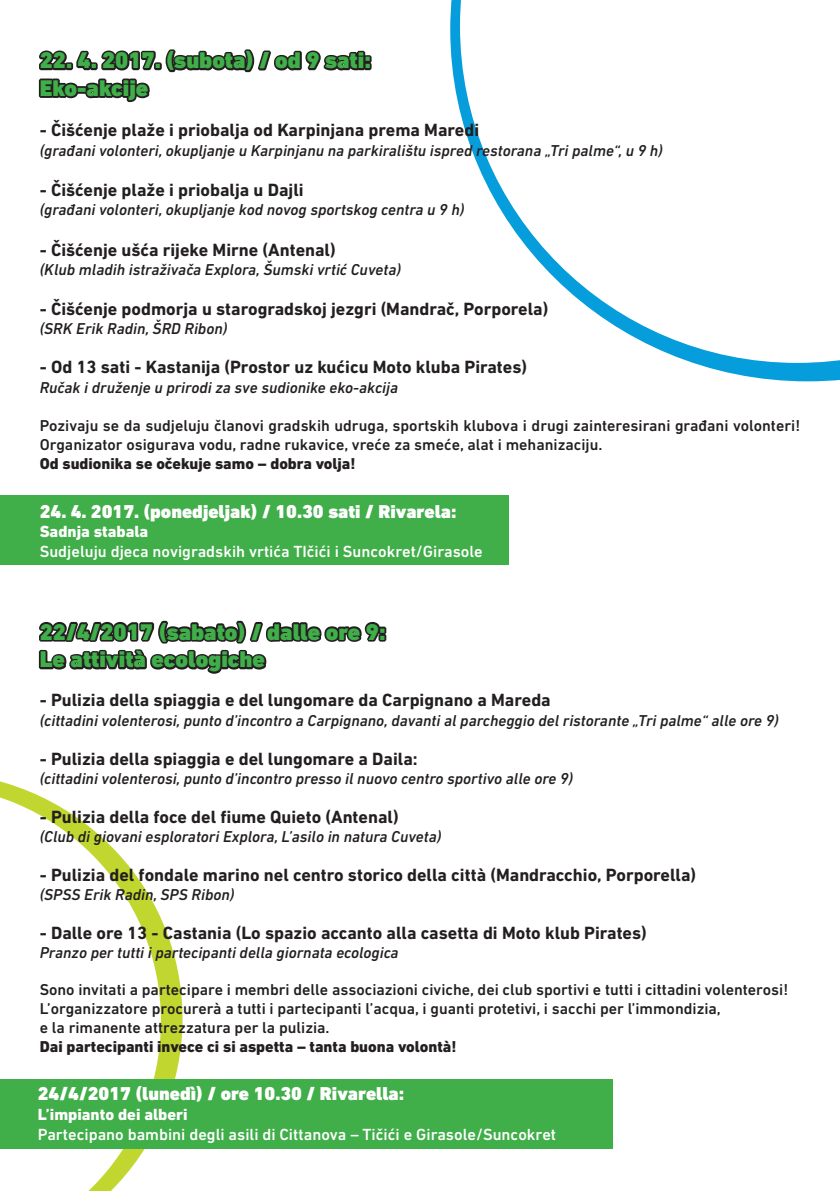
<style>
.page{position:relative;width:840px;height:1191px;background:#fff}
.page>*{position:absolute;margin:0;border:0;box-sizing:border-box;transform-origin:0 0}
.t1{font:900 23px "DIN Next LT Pro";color:#40ae49}
.t2{font:900 19px "DIN Next LT Pro";color:#fff}
.t3{font:700 18px "DIN Next LT Pro";color:#231f20}
.t4{font:500 16.4px "DIN Next LT Pro";color:#fff}
.t5{font:800 16.4px "DIN Next LT Pro";color:#fff}
.t6{font:italic 500 16px "DIN Next LT Pro";color:#231f20}
.t7{font:500 16px/19.2px "DIN Next LT Pro";color:#231f20}
.t8{font:800 16px "DIN Next LT Pro";color:#231f20}
</style>
<div class="page">
<svg style="left:0;top:781px;width:182px;height:410px"></svg>
<svg style="left:450px;top:0;width:389px;height:381px"></svg>
<div style="left:0;top:495px;width:508px;height:69px;background:#40ae49"></div>
<div style="left:0;top:1079px;width:612px;height:69px;background:#40ae49"></div>
<div style="left:154px;top:62px;width:8px;height:8px;border:4px solid #231f20"></div>
<svg style="left:165px;top:49px;width:196px;height:24px"></svg>
<div style="left:357px;top:51px;width:8px;height:7px;border:4px solid #231f20"></div>
<div style="left:357px;top:55px;width:8px;height:15px;border:4px solid #231f20"></div>
<div style="left:363px;top:55px;width:8px;height:8px;border:4px solid #231f20"></div>
<div style="left:363px;top:62px;width:8px;height:8px;border:4px solid #231f20"></div>
<svg style="left:38px;top:50px;width:119px;height:53px"></svg>
<div style="left:378px;top:626px;width:8px;height:8px;border:4px solid #231f20"></div>
<div style="left:378px;top:634px;width:8px;height:7px;border:4px solid #231f20"></div>
<svg style="left:38px;top:620px;width:344px;height:54px"></svg>
<p class="t1" style="left:40px;top:47px;width:332px">22. 4. 2017. (subota) / od 9 sati:</p>
<p class="t1" style="left:40px;top:74px;width:110px">Eko-akcije</p>
<p class="t3" style="left:40px;top:120px;width:440px">- Čišćenje plaže i priobalja od Karpinjana prema Maredi</p>
<p class="t6" style="left:40px;top:141px;width:624px">(građani volonteri, okupljanje u Karpinjanu na parkiralištu ispred restorana „Tri palme“, u 9 h)</p>
<p class="t3" style="left:40px;top:179px;width:265px">- Čišćenje plaže i priobalja u Dajli</p>
<p class="t6" style="left:40px;top:200px;width:426px">(građani volonteri, okupljanje kod novog sportskog centra u 9 h)</p>
<p class="t3" style="left:40px;top:239px;width:297px">- Čišćenje ušća rijeke Mirne (Antenal)</p>
<p class="t6" style="left:40px;top:260px;width:362px">(Klub mladih istraživača Explora, Šumski vrtić Cuveta)</p>
<p class="t3" style="left:40px;top:298px;width:510px">- Čišćenje podmorja u starogradskoj jezgri (Mandrač, Porporela)</p>
<p class="t6" style="left:40px;top:320px;width:189px">(SRK Erik Radin, ŠRD Ribon)</p>
<p class="t3" style="left:40px;top:357px;width:488px">- Od 13 sati - Kastanija (Prostor uz kućicu Moto kluba Pirates)</p>
<p class="t6" style="left:40px;top:378px;width:359px">Ručak i druženje u prirodi za sve sudionike eko-akcija</p>
<p class="t7" style="left:40px;top:415px;width:761px">Pozivaju se da sudjeluju članovi gradskih udruga, sportskih klubova i drugi zainteresirani građani volonteri!<br>Organizator osigurava vodu, radne rukavice, vreće za smeće, alat i mehanizaciju.</p>
<p class="t8" style="left:40px;top:454px;width:317px">Od sudionika se očekuje samo – dobra volja!</p>
<p class="t2" style="left:40px;top:500px;width:418px">24. 4. 2017. (ponedjeljak) / 10.30 sati / Rivarela:</p>
<p class="t5" style="left:40px;top:522px;width:110px">Sadnja stabala</p>
<p class="t4" style="left:40px;top:542px;width:444px">Sudjeluju djeca novigradskih vrtića TIčići i Suncokret/Girasole</p>
<p class="t1" style="left:40px;top:618px;width:347px">22/4/2017 (sabato) / dalle ore 9:</p>
<p class="t1" style="left:40px;top:646px;width:227px">Le attività ecologiche</p>
<p class="t3" style="left:40px;top:689px;width:512px">- Pulizia della spiaggia e del lungomare da Carpignano a Mareda</p>
<p class="t6" style="left:40px;top:711px;width:740px">(cittadini volenterosi, punto d’incontro a Carpignano, davanti al parcheggio del ristorante „Tri palme“ alle ore 9)</p>
<p class="t3" style="left:40px;top:748px;width:379px">- Pulizia della spiaggia e del lungomare a Daila:</p>
<p class="t6" style="left:40px;top:769px;width:534px">(cittadini volenterosi, punto d’incontro presso il nuovo centro sportivo alle ore 9)</p>
<p class="t3" style="left:40px;top:806px;width:360px">- Pulizia della foce del fiume Quieto (Antenal)</p>
<p class="t6" style="left:40px;top:827px;width:403px">(Club di giovani esploratori Explora, L’asilo in natura Cuveta)</p>
<p class="t3" style="left:40px;top:864px;width:657px">- Pulizia del fondale marino nel centro storico della città (Mandracchio, Porporella)</p>
<p class="t6" style="left:40px;top:885px;width:196px">(SPSS Erik Radin, SPS Ribon)</p>
<p class="t3" style="left:40px;top:922px;width:608px">- Dalle ore 13 - Castania (Lo spazio accanto alla casetta di Moto klub Pirates)</p>
<p class="t6" style="left:40px;top:943px;width:360px">Pranzo per tutti i partecipanti della giornata ecologica</p>
<p class="t7" style="left:40px;top:979px;width:749px">Sono invitati a partecipare i membri delle associazioni civiche, dei club sportivi e tutti i cittadini volenterosi!</p>
<p class="t7" style="left:40px;top:998px;width:682px">L’organizzatore procurerà a tutti i partecipanti l’acqua, i guanti protetivi, i sacchi per l’immondizia,</p>
<p class="t7" style="left:40px;top:1017px;width:291px">e la rimanente attrezzatura per la pulizia.</p>
<p class="t8" style="left:40px;top:1037px;width:418px">Dai partecipanti invece ci si aspetta – tanta buona volontà!</p>
<p class="t2" style="left:38px;top:1082px;width:368px">24/4/2017 (lunedì) / ore 10.30 / Rivarella:</p>
<p class="t5" style="left:38px;top:1104px;width:151px">L’impianto dei alberi</p>
<p class="t4" style="left:38px;top:1124px;width:519px">Partecipano bambini degli asili di Cittanova – Tičići e Girasole/Suncokret</p>
</div>
